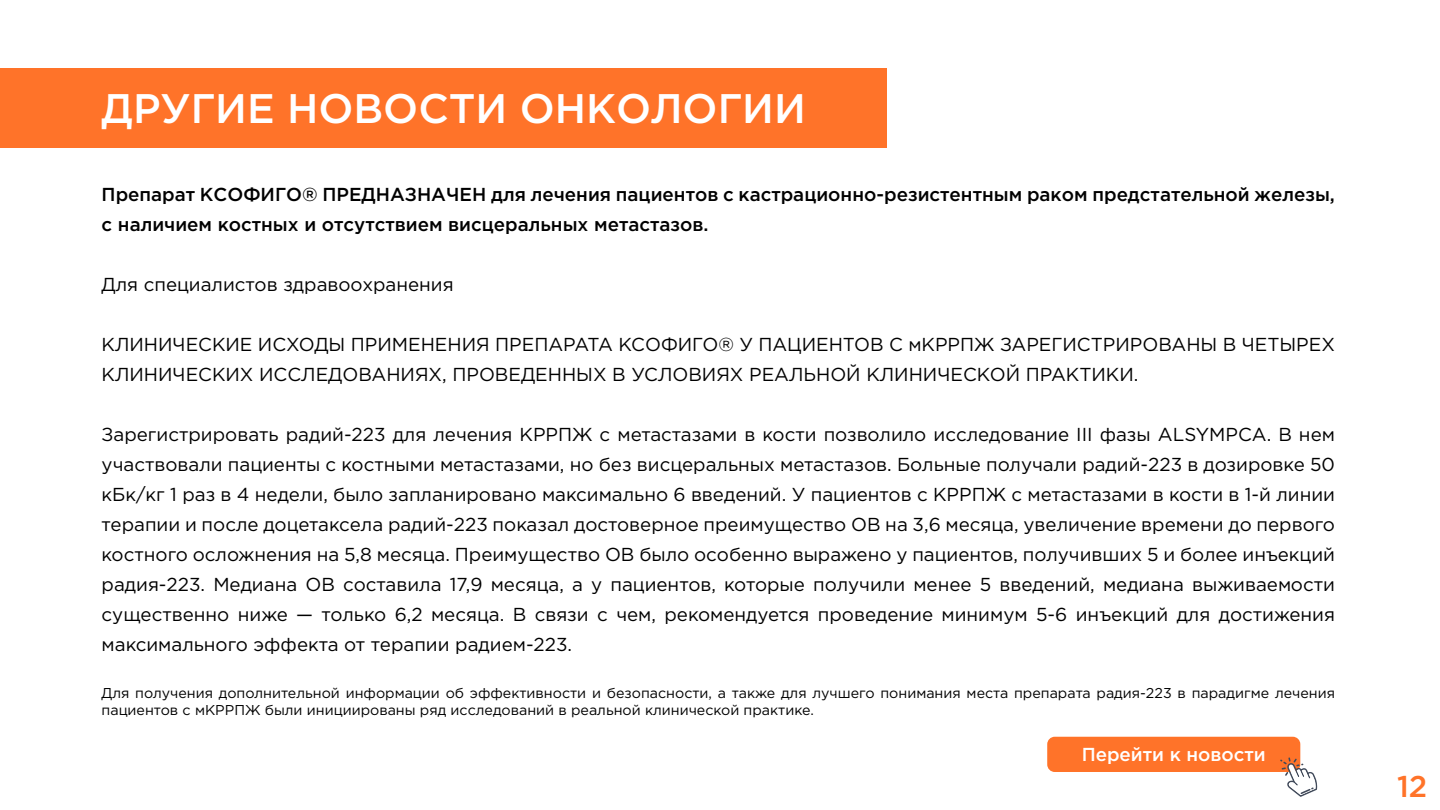
<style>
.page{position:relative;width:1440px;height:810px;background:#fff}
.page>*{position:absolute;margin:0;border:0;box-sizing:border-box;transform-origin:0 0}
.t1{font:500 41.25px "Gotham Pro";color:#fff}
.t2{font:500 30px "Gotham Pro";color:#ff7329}
.t3{font:18.75px/30px "Gotham Pro";color:#000}
.t4{font:500 18.75px/30px "Gotham Pro";color:#000}
.t5{font:500 18.75px "Gotham Pro";color:#fff}
.t6{font:14.25px/17.1px "Gotham Pro";color:#000}
</style>
<div class="page">
<div style="left:0;top:68px;width:886px;height:80px;background:#ff7329"></div>
<div style="left:1047px;top:737px;width:253px;height:35px;background:#ff7329;border-radius:8px"></div>
<svg style="left:1280px;top:758px;width:37px;height:39px"></svg>
<h1 class="t1" style="left:102px;top:85px;width:706px">ДРУГИЕ НОВОСТИ ОНКОЛОГИИ</h1>
<p class="t4" style="left:102px;top:179px;width:1235px">Препарат КСОФИГО® ПРЕДНАЗНАЧЕН для лечения пациентов с кастрационно-резистентным раком предстательной железы, c наличием костных и отсутствием висцеральных метастазов.</p>
<p class="t3" style="left:102px;top:270px;width:354px">Для специалистов здравоохранения</p>
<p class="t3" style="left:102px;top:330px;width:1235px">КЛИНИЧЕСКИЕ ИСХОДЫ ПРИМЕНЕНИЯ ПРЕПАРАТА КСОФИГО® У ПАЦИЕНТОВ С мКРРПЖ ЗАРЕГИСТРИРОВАНЫ В ЧЕТЫРЕХ<br>КЛИНИЧЕСКИХ ИССЛЕДОВАНИЯХ, ПРОВЕДЕННЫХ В УСЛОВИЯХ РЕАЛЬНОЙ КЛИНИЧЕСКОЙ ПРАКТИКИ.</p>
<p class="t3" style="left:102px;top:420px;width:1235px;text-align:justify">Зарегистрировать радий-223 для лечения КРРПЖ с метастазами в кости позволило исследование III фазы ALSYMPCA. В нем участвовали пациенты с костными метастазами, но без висцеральных метастазов. Больные получали радий-223 в дозировке 50 кБк/кг 1 раз в 4 недели, было запланировано максимально 6 введений. У пациентов с КРРПЖ с метастазами в кости в 1-й линии терапии и после доцетаксела радий-223 показал достоверное преимущество ОВ на 3,6 месяца, увеличение времени до первого костного осложнения на 5,8 месяца. Преимущество ОВ было особенно выражено у пациентов, получивших 5 и более инъекций радия-223. Медиана ОВ составила 17,9 месяца, а у пациентов, которые получили менее 5 введений, медиана выживаемости существенно ниже — только 6,2 месяца. В связи с чем, рекомендуется проведение минимум 5-6 инъекций для достижения максимального эффекта от терапии радием-223.</p>
<p class="t6" style="left:102px;top:685px;width:1235px">Для получения дополнительной информации об эффективности и безопасности, а также для лучшего понимания места препарата радия-223 в парадигме лечения пациентов с мКРРПЖ были инициированы ряд исследований в реальной клинической практике.</p>
<p class="t5" style="left:1082px;top:744px;width:186px">Перейти к новости</p>
<h2 class="t2" style="left:1397px;top:770px;width:32px">12</h2>
</div>
